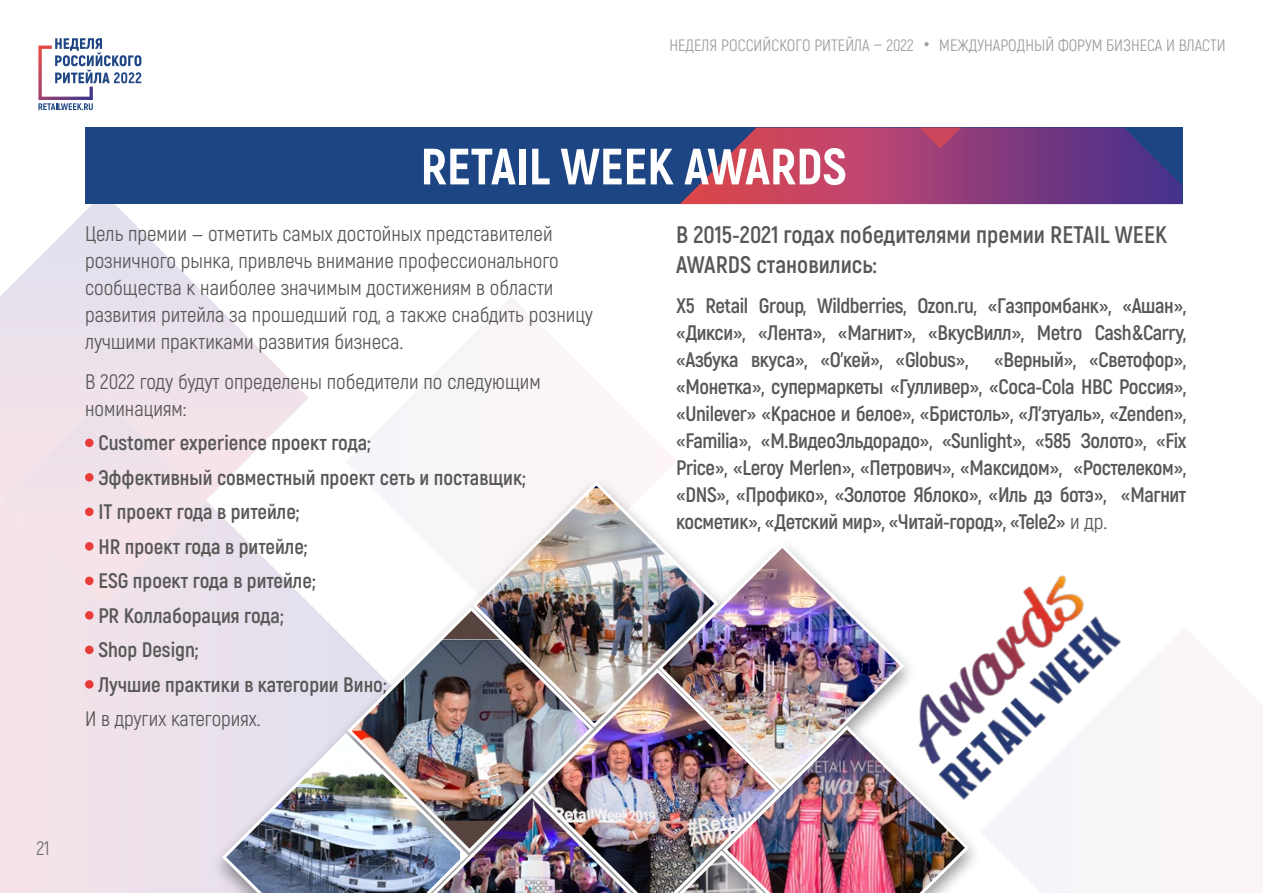
<style>
.page{position:relative;width:1263px;height:893px;background:#fff}
.page>*{position:absolute;margin:0;border:0;box-sizing:border-box;transform-origin:0 0}
.t1{font:800 51px "Akrobat";color:#fff}
.t2{font:700 24px/30px "Akrobat";color:#575756}
.t3{font:700 21px/27px "Akrobat";color:#575756}
.t4{font:21px/27px "Akrobat";color:#575756}
.t5{font:19.5px "Akrobat";color:#706f6f}
.t6{font:16.5px "Akrobat";color:#9d9d9c}
.s1{font-weight:400}
</style>
<div class="page">
<div style="left:0;top:501px;width:210px;height:392px;background:#f0e2ea"></div>
<svg style="left:0;top:204px;width:308px;height:296px"></svg>
<div style="left:1px;top:398px;width:205px;height:205px;background:#f3e2ea"></div>
<svg style="left:347px;top:415px;width:47px;height:58px"></svg>
<svg style="left:1003px;top:854px;width:66px;height:39px"></svg>
<svg style="left:38px;top:38px;width:103px;height:72px"></svg>
<svg style="left:924px;top:42px;width:5px;height:4px"></svg>
<div style="left:85px;top:439px;width:9px;height:8px;background:#e83c3b;border-radius:50%"></div>
<div style="left:85px;top:473px;width:9px;height:9px;background:#e83c3b;border-radius:50%"></div>
<div style="left:85px;top:508px;width:9px;height:8px;background:#e83c3b;border-radius:50%"></div>
<div style="left:85px;top:542px;width:9px;height:9px;background:#e83c3b;border-radius:50%"></div>
<div style="left:85px;top:577px;width:9px;height:8px;background:#e83c3b;border-radius:50%"></div>
<div style="left:85px;top:611px;width:9px;height:9px;background:#e83c3b;border-radius:50%"></div>
<div style="left:85px;top:646px;width:9px;height:8px;background:#e83c3b;border-radius:50%"></div>
<div style="left:85px;top:680px;width:9px;height:9px;background:#e83c3b;border-radius:50%"></div>
<img style="left:986px;top:575px;width:135px;height:279px">
<div style="left:213px;top:473px;width:773px;height:420px;background:#000;opacity:.1"></div>
<img style="left:721px;top:542px;width:185px;height:181px">
<img style="left:220px;top:723px;width:751px;height:170px">
<img style="left:470px;top:479px;width:251px;height:251px">
<img style="left:345px;top:604px;width:251px;height:251px">
<div style="left:85px;top:128px;width:1097px;height:76px;background:#1d4584"></div>
<svg style="left:680px;top:128px;width:502px;height:76px;background:#8a3e75"></svg>
<p class="t6" style="left:669px;top:35px;width:246px">НЕДЕЛЯ РОССИЙСКОГО РИТЕЙЛА — 2022</p>
<p class="t6" style="left:939px;top:35px;width:288px">МЕЖДУНАРОДНЫЙ ФОРУМ БИЗНЕСА И ВЛАСТИ</p>
<h1 class="t1" style="left:421px;top:134px;width:427px">RETAIL WEEK AWARDS</h1>
<p class="t4" style="left:85px;top:220px;width:509px">Цель премии — отметить самых достойных представителей розничного рынка, привлечь внимание профессионального сообщества к наиболее значимым достижениям в области развития ритейла за прошедший год, а также снабдить розницу лучшими практиками развития бизнеса.</p>
<p class="t4" style="left:85px;top:368px;width:457px">В 2022 году будут определены победители по следующим номинациям:</p>
<p class="t3" style="left:98px;top:425px;width:429px;line-height:34.5px">Customer experience проект года;<br>Эффективный совместный проект сеть и поставщик;<br>IT проект года в ритейле;<br>HR проект года в ритейле;<br>ESG проект года в ритейле;<br>PR Коллаборация года;<br>Shop Design;<br>Лучшие практики в категории Вино;</p>
<p class="t4" style="left:85px;top:705px;width:177px">И в других категориях.</p>
<p class="t2" style="left:676px;top:220px;width:492px">В 2015-2021 годах победителями премии RETAIL WEEK<br>AWARDS становились:</p>
<p class="t3" style="left:676px;top:292px;width:512px;text-align:justify">X5 Retail Group, Wildberries, Оzon.ru, «Газпромбанк», «Ашан», «Дикси», «Лента», «Магнит», «ВкусВилл», Metro Cash&amp;Carry, «Азбука вкуса», «О’кей», «Globus», «Верный», «Светофор», «Монетка», супермаркеты «Гулливер», «Coca-Cola HBC Россия», «Unilever» «Красное и белое», «Бристоль», «Л’этуаль», «Zenden», «Familia», «М.ВидеоЭльдорадо», «Sunlight», «585 Золото», «Fix Price», «Leroy Merlen», «Петрович», «Максидом», «Ростелеком», «DNS», «Профико», «Золотое Яблоко», «Иль дэ ботэ», «Магнит косметик», «Детский мир», «Читай-город», «Tele2» <span class="s1">и др.</span></p>
<p class="t5" style="left:36px;top:836px;width:15px">21</p>
</div>
